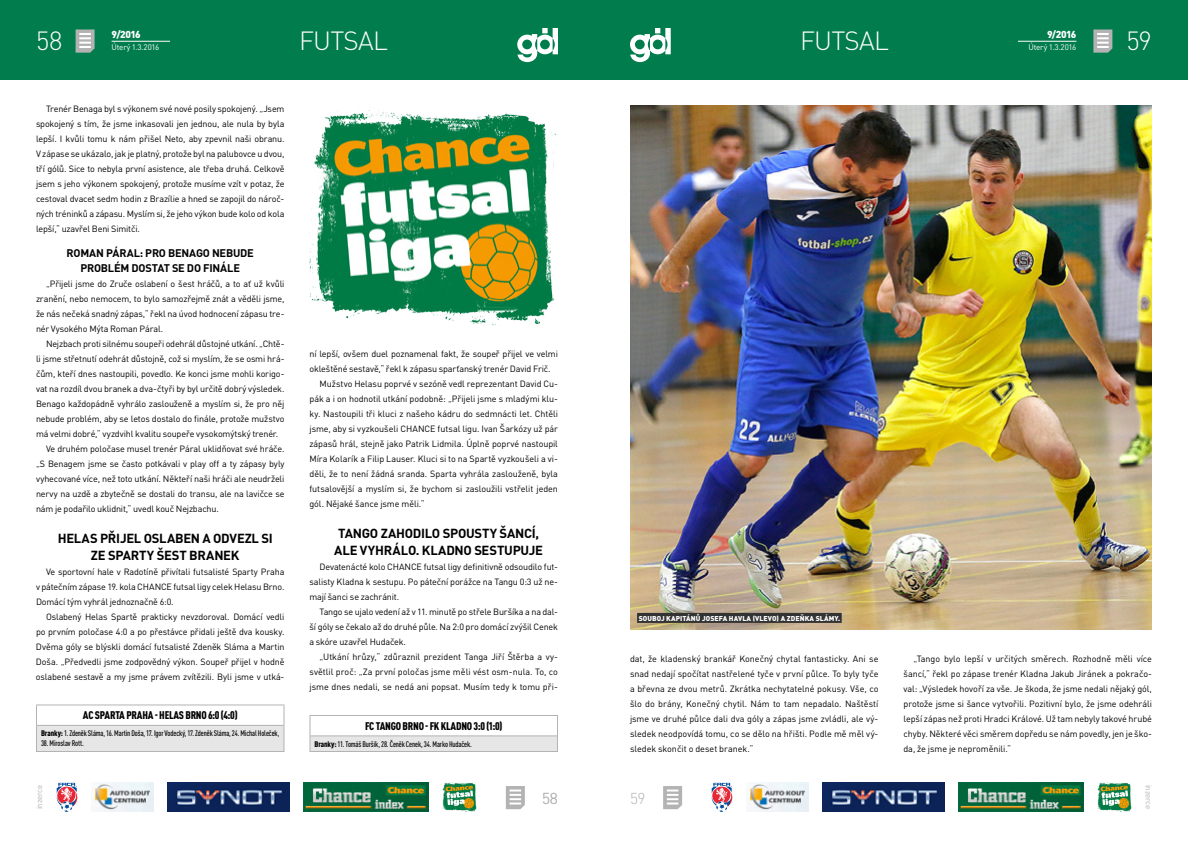
<style>
.page{position:relative;width:1188px;height:842px;background:#fff}
.page>*{position:absolute;margin:0;border:0;box-sizing:border-box;transform-origin:0 0}
.t1{font:300 26px "DIN Pro";letter-spacing:-.03em;color:#fff}
.t2{font:300 15.6px "DIN Pro";color:#b3b3b3}
.t3{font:700 13px/17px "DIN Pro";letter-spacing:-.02em;color:#000;text-align:center}
.t4{font:900 condensed 11px "DIN Pro";letter-spacing:-.02em;color:#000}
.t5{font:700 11px/15px "DIN Pro";letter-spacing:-.02em;color:#000;text-align:center}
.t6{font:900 10px "DIN Pro";letter-spacing:-.055em;color:#fff}
.t7{font:9px/15px "DIN Pro";letter-spacing:-.015em;color:#000;text-align:justify}
.t8{font:500 condensed 8px "DIN Pro";letter-spacing:-.015em;color:#000}
.t9{font:8px "DIN Pro";letter-spacing:-.025em;color:#fff}
.t10{font:8px "DIN Pro";letter-spacing:-.025em;color:#b3b3b3}
.t11{font:900 7px "DIN Pro";letter-spacing:.01em;color:#fff}
.s1{font-weight:900}
</style>
<div class="page">
<div style="left:594px;top:0;width:594px;height:80px;background:#007c4d"></div>
<div style="left:0;top:0;width:594px;height:80px;background:#007c4d"></div>
<svg style="left:630px;top:28px;width:41px;height:34px"></svg>
<svg style="left:1093px;top:29px;width:19px;height:24px"></svg>
<svg style="left:517px;top:28px;width:41px;height:34px"></svg>
<svg style="left:76px;top:29px;width:19px;height:24px"></svg>
<svg style="left:663px;top:786px;width:19px;height:23px"></svg>
<svg style="left:506px;top:786px;width:19px;height:23px"></svg>
<img style="left:56px;top:782px;width:21px;height:30px">
<img style="left:91px;top:782px;width:62px;height:30px">
<img style="left:303px;top:782px;width:125px;height:30px">
<img style="left:712px;top:782px;width:21px;height:30px">
<img style="left:442px;top:782px;width:34px;height:30px">
<img style="left:1098px;top:782px;width:34px;height:30px">
<img style="left:167px;top:782px;width:122px;height:30px">
<img style="left:747px;top:782px;width:62px;height:30px">
<img style="left:959px;top:782px;width:125px;height:30px">
<img style="left:823px;top:782px;width:122px;height:30px">
<hr style="left:1018px;top:41px;width:58px;height:1px;background:#fff">
<hr style="left:112px;top:41px;width:58px;height:1px;background:#fff">
<img style="left:310px;top:110px;width:248px;height:216px">
<img style="left:630px;top:105px;width:522px;height:525px">
<div style="left:637px;top:613px;width:205px;height:10px;background:#333"></div>
<div style="left:36px;top:725px;width:248px;height:27px;background:#e6e6e6"></div>
<hr style="left:36px;top:704px;width:248px;height:1px;background:#b3b3b3">
<svg style="left:36px;top:705px;width:1px;height:46px"></svg>
<svg style="left:284px;top:705px;width:1px;height:46px"></svg>
<hr style="left:36px;top:751px;width:248px;height:1px;background:#b3b3b3">
<hr style="left:37px;top:725px;width:247px;height:1px;background:#b3b3b3">
<div style="left:310px;top:736px;width:248px;height:16px;background:#e6e6e6"></div>
<hr style="left:310px;top:715px;width:248px;height:1px;background:#b3b3b3">
<svg style="left:310px;top:716px;width:1px;height:35px"></svg>
<svg style="left:557px;top:716px;width:1px;height:35px"></svg>
<hr style="left:310px;top:751px;width:248px;height:1px;background:#b3b3b3">
<hr style="left:310px;top:736px;width:247px;height:1px;background:#b3b3b3">
<h1 class="t1" style="left:36px;top:23px;width:28px">58</h1>
<p class="t6" style="left:112px;top:28px;width:31px">9/2016</p>
<p class="t9" style="left:112px;top:42px;width:49px">Úterý 1.3.2016</p>
<p class="t6" style="left:1047px;top:28px;width:31px">9/2016</p>
<h1 class="t1" style="left:299px;top:23px;width:90px">FUTSAL</h1>
<h1 class="t1" style="left:800px;top:23px;width:90px">FUTSAL</h1>
<p class="t9" style="left:1029px;top:42px;width:49px">Úterý 1.3.2016</p>
<h1 class="t1" style="left:1126px;top:23px;width:27px">59</h1>
<p class="t7" style="left:36px;top:101px;width:250px;text-indent:10px">Trenér Benaga byl s výkonem své nové posily spokojený. „Jsem spokojený s tím, že jsme inkasovali jen jednou, ale nula by byla lepší. I kvůli tomu k nám přišel Neto, aby zpevnil naši obranu.<br>V zápase se ukázalo, jak je platný, protože byl na palubovce u dvou, tří gólů. Sice to nebyla první asistence, ale třeba druhá. Celkově jsem s jeho výkonem spokojený, protože musíme vzít v potaz, že cestoval dvacet sedm hodin z Brazílie a hned se zapojil do nároč&shy;ných tréninků a zápasu. Myslím si, že jeho výkon bude kolo od kola lepší,“ uzavřel Beni Simitči.</p>
<p class="t5" style="left:67px;top:245px;width:189px">ROMAN PÁRAL: PRO BENAGO NEBUDE<br>PROBLÉM DOSTAT SE DO FINÁLE</p>
<p class="t7" style="left:36px;top:276px;width:250px;text-indent:10px">„Přijeli jsme do Zruče oslabení o šest hráčů, a to ať už kvůli zranění, nebo nemocem, to bylo samozřejmě znát a věděli jsme, že nás nečeká snadný zápas,“ řekl na úvod hodnocení zápasu tre&shy;nér Vysokého Mýta Roman Páral.</p>
<p class="t7" style="left:46px;top:336px;width:240px">Nejzbach proti silnému soupeři odehrál důstojné utkání. „Chtě-</p>
<p class="t7" style="left:36px;top:351px;width:250px">li jsme střetnutí odehrát důstojně, což si myslím, že se osmi hrá-</p>
<p class="t7" style="left:36px;top:366px;width:250px">čům, kteří dnes nastoupili, povedlo. Ke konci jsme mohli korigo-</p>
<p class="t7" style="left:36px;top:381px;width:250px">vat na rozdíl dvou branek a dva-čtyři by byl určitě dobrý výsledek.</p>
<p class="t7" style="left:36px;top:396px;width:250px">Benago každopádně vyhrálo zaslouženě a myslím si, že pro něj</p>
<p class="t7" style="left:36px;top:411px;width:250px">nebude problém, aby se letos dostalo do finále, protože mužstvo</p>
<p class="t7" style="left:36px;top:426px;width:244px">má velmi dobré,“ vyzdvihl kvalitu soupeře vysokomýtský trenér.</p>
<p class="t7" style="left:46px;top:441px;width:240px">Ve druhém poločase musel trenér Páral uklidňovat své hráče.</p>
<p class="t7" style="left:36px;top:456px;width:250px">„S Benagem jsme se často potkávali v play off a ty zápasy byly</p>
<p class="t7" style="left:36px;top:471px;width:250px">vyhecované více, než toto utkání. Někteří naši hráči ale neudrželi</p>
<p class="t7" style="left:36px;top:486px;width:250px">nervy na uzdě a zbytečně se dostali do transu, ale na lavičce se</p>
<p class="t7" style="left:36px;top:501px;width:184px">nám je podařilo uklidnit,“ uvedl kouč Nejzbachu.</p>
<h3 class="t3" style="left:58px;top:529px;width:216px">HELAS PŘIJEL OSLABEN A ODVEZL SI<br>ZE SPARTY ŠEST BRANEK</h3>
<p class="t7" style="left:36px;top:564px;width:250px;text-indent:10px">Ve sportovní hale v Radotíně přivítali futsalisté Sparty Praha v pátečním zápase 19. kola CHANCE futsal ligy celek Helasu Brno.<br>Domácí tým vyhrál jednoznačně 6:0.</p>
<p class="t7" style="left:36px;top:609px;width:250px;text-indent:10px">Oslabený Helas Spartě prakticky nevzdoroval. Domácí vedli po prvním poločase 4:0 a po přestávce přidali ještě dva kousky.<br>Dvěma góly se blýskli domácí futsalisté Zdeněk Sláma a Martin Doša. „Předvedli jsme zodpovědný výkon. Soupeř přijel v hodně oslabené sestavě a my jsme právem zvítězili. Byli jsme v utká-</p>
<p class="t4" style="left:83px;top:709px;width:156px">AC SPARTA PRAHA - HELAS BRNO 6:0 (4:0)</p>
<p class="t8" style="left:41px;top:727px;width:240px"><span class="s1">Branky:</span> 1. Zdeněk Sláma, 16. Martin Doša, 17. Igor Vodecký, 17. Zdeněk Sláma, 24. Michal Holeček,</p>
<p class="t8" style="left:41px;top:738px;width:44px">38. Miroslav Rott.</p>
<p class="t10" style="left:34px;top:809px;width:26px;rotate:-90deg">inzerce</p>
<p class="t7" style="left:309px;top:346px;width:250px">ní lepší, ovšem duel poznamenal fakt, že soupeř přijel ve velmi</p>
<p class="t7" style="left:309px;top:361px;width:243px">okleštěné sestavě,“ řekl k zápasu sparťanský trenér David Frič.</p>
<p class="t7" style="left:319px;top:376px;width:240px">Mužstvo Helasu poprvé v sezóně vedl reprezentant David Cu-</p>
<p class="t7" style="left:309px;top:391px;width:250px">pák a i on hodnotil utkání podobně: „Přijeli jsme s mladými klu-</p>
<p class="t7" style="left:309px;top:406px;width:250px">ky. Nastoupili tři kluci z našeho kádru do sedmnácti let. Chtěli</p>
<p class="t7" style="left:309px;top:421px;width:250px">jsme, aby si vyzkoušeli CHANCE futsal ligu. Ivan Šarkózy už pár</p>
<p class="t7" style="left:309px;top:436px;width:250px">zápasů hrál, stejně jako Patrik Lidmila. Úplně poprvé nastoupil</p>
<p class="t7" style="left:309px;top:451px;width:250px">Míra Kolarík a Filip Lauser. Kluci si to na Spartě vyzkoušeli a vi-</p>
<p class="t7" style="left:309px;top:466px;width:250px">děli, že to není žádná sranda. Sparta vyhrála zaslouženě, byla</p>
<p class="t7" style="left:309px;top:481px;width:250px">futsalovější a myslím si, že bychom si zasloužili vstřelit jeden</p>
<p class="t7" style="left:309px;top:496px;width:117px">gól. Nějaké šance jsme měli.“</p>
<h3 class="t3" style="left:334px;top:524px;width:210px">TANGO ZAHODILO SPOUSTY ŠANCÍ,<br>ALE VYHRÁLO. KLADNO SESTUPUJE</h3>
<p class="t7" style="left:310px;top:559px;width:250px;text-indent:10px">Devatenácté kolo CHANCE futsal ligy definitivně odsoudilo fut&shy;salisty Kladna k sestupu. Po páteční porážce na Tangu 0:3 už ne&shy;mají šanci se zachránit.</p>
<p class="t7" style="left:310px;top:604px;width:250px;text-indent:10px">Tango se ujalo vedení až v 11. minutě po střele Buršíka a na dal&shy;ší góly se čekalo až do druhé půle. Na 2:0 pro domácí zvýšil Cenek a skóre uzavřel Hudaček.</p>
<p class="t7" style="left:310px;top:649px;width:250px;text-indent:10px">„Utkání hrůzy,“ zdůraznil prezident Tanga Jiří Štěrba a vy&shy;světlil proč: „Za první poločas jsme měli vést osm-nula. To, co jsme dnes nedali, se nedá ani popsat. Musím tedy k tomu při-</p>
<p class="t7" style="left:630px;top:651px;width:250px">dat, že kladenský brankář Konečný chytal fantasticky. Ani se snad nedají spočítat nastřelené tyče v první půlce. To byly tyče a břevna ze dvou metrů. Zkrátka nechytatelné pokusy. Vše, co šlo do brány, Konečný chytil. Nám to tam nepadalo. Naštěstí jsme ve druhé půlce dali dva góly a zápas jsme zvládli, ale vý&shy;sledek neodpovídá tomu, co se dělo na hřišti. Podle mě měl vý&shy;sledek skončit o deset branek.“</p>
<p class="t7" style="left:904px;top:651px;width:250px;text-indent:10px">„Tango bylo lepší v určitých směrech. Rozhodně měli více šancí,“ řekl po zápase trenér Kladna Jakub Jiránek a pokračo&shy;val: „Výsledek hovoří za vše. Je škoda, že jsme nedali nějaký gól, protože jsme si šance vytvořili. Pozitivní bylo, že jsme odehráli lepší zápas než proti Hradci Králové. Už tam nebyly takové hrubé chyby. Některé věci směrem dopředu se nám povedly, jen je ško&shy;da, že jsme je neproměnili.“</p>
<p class="t11" style="left:639px;top:613px;width:203px">SOUBOJ KAPITÁNŮ JOSEFA HAVLA (VLEVO) A ZDEŇKA SLÁMY.</p>
<p class="t4" style="left:365px;top:719px;width:139px">FC TANGO BRNO - FK KLADNO 3:0 (1:0)</p>
<p class="t8" style="left:314px;top:738px;width:159px"><span class="s1">Branky:</span> 11. Tomáš Buršík, 28. Čeněk Cenek, 34. Marko Hudaček.</p>
<h2 class="t2" style="left:542px;top:787px;width:17px">58</h2>
<h2 class="t2" style="left:630px;top:787px;width:17px">59</h2>
<p class="t10" style="left:1154px;top:785px;width:26px;rotate:90deg">inzerce</p>
</div>
